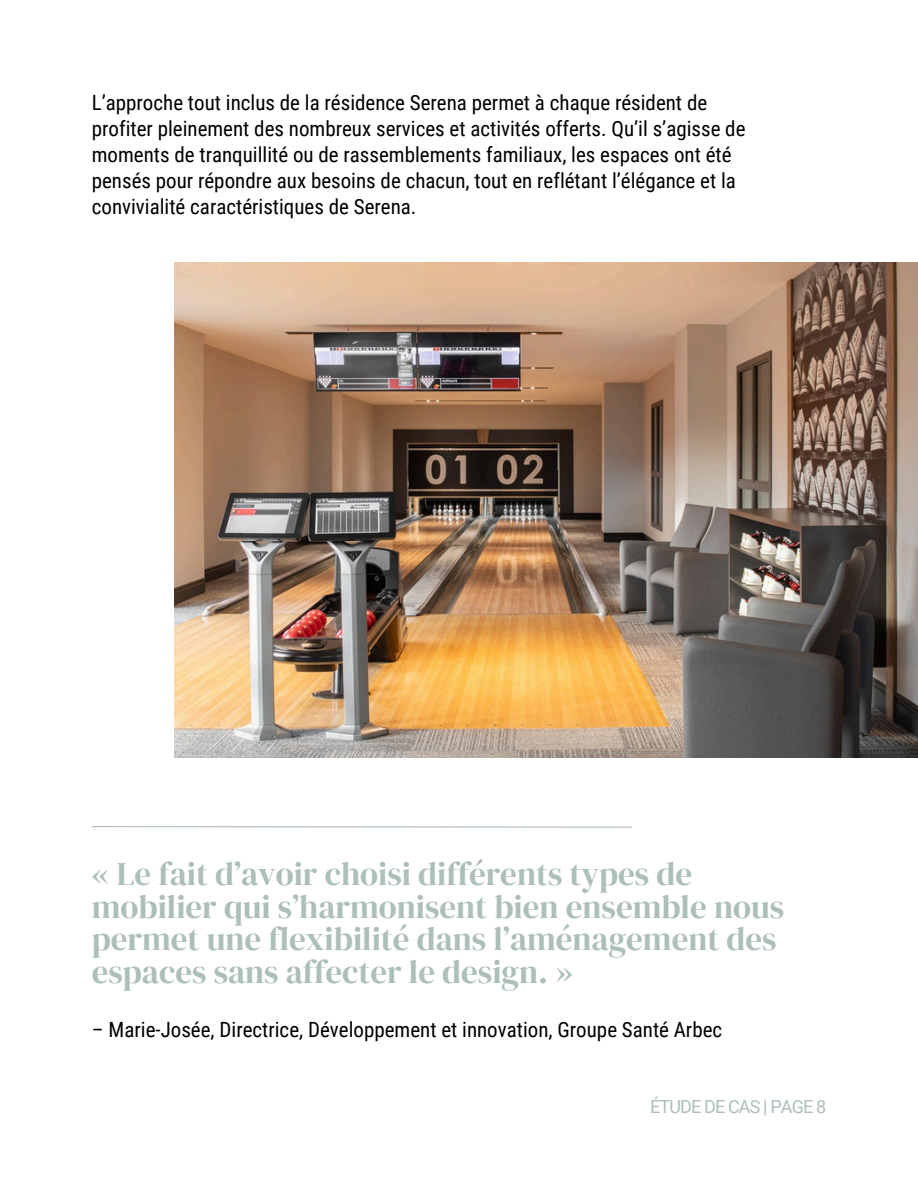
<style>
.page{position:relative;width:918px;height:1188px;background:#fff}
.page>*{position:absolute;margin:0;border:0;box-sizing:border-box;transform-origin:0 0}
.t1{font:33px/32.7px "DM Serif Display";color:#adbfba}
.t2{font:21px/25.8px "Roboto Condensed";color:#000}
.t3{font:18px "Roboto";letter-spacing:-.045em;color:#adbfba}
</style>
<div class="page">
<svg style="left:91px;top:826px;width:541px;height:2px"></svg>
<img style="left:175px;top:262px;width:743px;height:495px">
<p class="t2" style="left:92px;top:90px;width:655px">L’approche tout inclus de la résidence Serena permet à chaque résident de profiter pleinement des nombreux services et activités offerts. Qu’il s’agisse de moments de tranquillité ou de rassemblements familiaux, les espaces ont été pensés pour répondre aux besoins de chacun, tout en reflétant l’élégance et la convivialité caractéristiques de Serena.</p>
<h2 class="t1" style="left:92px;top:857px;width:694px">« Le fait d’avoir choisi différents types de mobilier qui s’harmonisent bien ensemble nous permet une flexibilité dans l’aménagement des espaces sans affecter le design. »</h2>
<p class="t2" style="left:92px;top:1017px;width:632px">– Marie-Josée, Directrice, Développement et innovation, Groupe Santé Arbec</p>
<h1 class="t3" style="left:650px;top:1096px;width:177px">ÉTUDE DE CAS | PAGE 8</h1>
</div>
